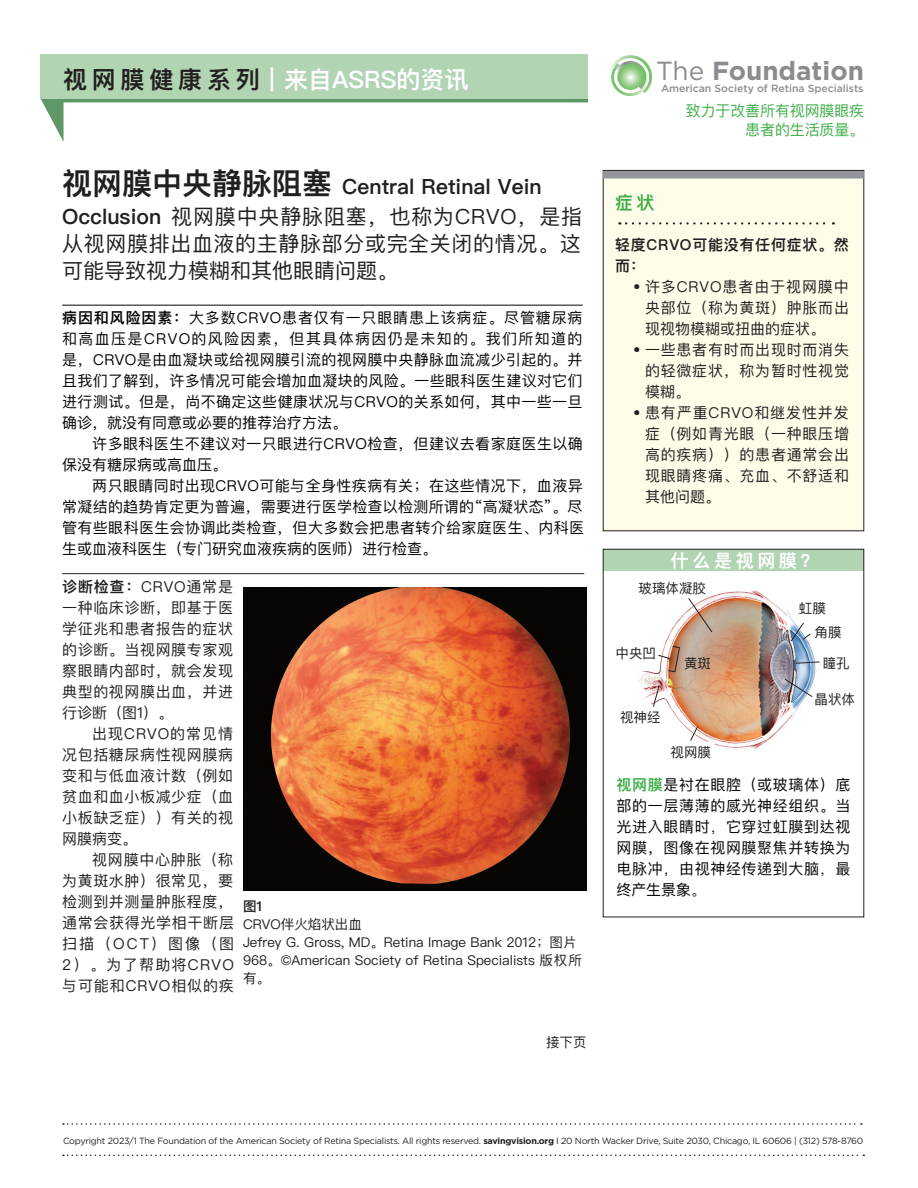
<style>
.page{position:relative;width:918px;height:1188px;background:#fff}
.page>*{position:absolute;margin:0;border:0;box-sizing:border-box;transform-origin:0 0}
.t1{font:700 26.1px "Gotham";color:#8a8c8f}
.t2{font:600 24px "Ping Fang SC";color:#fff}
.t3{font:600 21px/30px "Ping Fang SC";color:#231f20}
.t4{font:21px/27px "Ping Fang SC";letter-spacing:.03em;color:#231f20}
.t5{font:600 18px "Ping Fang SC";letter-spacing:.2em;color:#fff}
.Chinese_Body{font:600 18px "Ping Fang SC";color:#40ae49}
.t6{font:15px/21px "Ping Fang SC";letter-spacing:.025em;color:#040503;text-align:justify}
.Chinese_Body-2{font:15px/21px "Ping Fang SC";letter-spacing:.05em;color:#231f20;text-align:justify}
.t7{font:15px/21px "Ping Fang HK";letter-spacing:.045em;color:#040503;text-align:justify}
.Body_copy{font:15px/21px "Ping Fang SC";letter-spacing:.04em;color:#231f20;text-align:justify}
.t8{font:15px/18.8px "Ping Fang SC";letter-spacing:-.01em;color:#40ae49;text-align:right}
.Chinese_Body-3{font:600 15px/21px "Ping Fang SC";letter-spacing:.05em;color:#231f20}
.Chinese_Body-4{font:15px "Ping Fang SC";color:#231f20}
.Chinese_Body-5{font:13.5px/18px "Ping Fang SC";color:#231f20}
.Chinese_Body-6{font:600 13.5px "Ping Fang SC";color:#231f20}
.t9{font:500 10.5px "Gotham";color:#8a8c8f}
.t10{font:9px "Gotham";letter-spacing:-.03em;color:#231f20}
.s1{color:#231f20}
.s2{font-size:30px}
.s3{font-weight:400}
.s4{font-weight:600}
.s5{font-weight:600;color:#40ae49}
.s6{font-family:"Ping Fang SC"}
.s7{font-family:"Ping Fang SC";font-weight:300}
.s8{font-weight:700}
</style>
<div class="page">
<div style="left:603px;top:171px;width:261px;height:360px;background:#fffde9"></div>
<svg style="left:41px;top:99px;width:23px;height:43px"></svg>
<hr style="left:54px;top:98px;width:534px;height:4px;background:#609768">
<div style="left:40px;top:54px;width:548px;height:45px;background:#b1d4b3"></div>
<hr style="left:62px;top:305px;width:521px;height:1px;background:#040503">
<hr style="left:62px;top:573px;width:522px;height:1px;background:#231f20">
<svg style="left:626px;top:222px;width:208px;height:3px"></svg>
<svg style="left:610px;top:55px;width:42px;height:42px"></svg>
<svg style="left:617px;top:64px;width:26px;height:26px"></svg>
<img style="left:639px;top:590px;width:181px;height:159px">
<div style="left:603px;top:549px;width:261px;height:22px;background:#b1d4b3"></div>
<div style="left:603px;top:171px;width:261px;height:7px;background:#939598"></div>
<svg style="left:63px;top:1123px;width:799px;height:2px"></svg>
<svg style="left:63px;top:1155px;width:801px;height:1px"></svg>
<img style="left:244px;top:587px;width:342px;height:303px">
<div style="left:639px;top:579px;width:67px;height:20px;background:#fff"></div>
<div style="left:616px;top:644px;width:40px;height:20px;background:#fff"></div>
<div style="left:620px;top:708px;width:41px;height:20px;background:#fff"></div>
<div style="left:671px;top:743px;width:40px;height:19px;background:#fff"></div>
<div style="left:799px;top:599px;width:27px;height:19px;background:#fff"></div>
<div style="left:814px;top:623px;width:28px;height:19px;background:#fff"></div>
<div style="left:814px;top:690px;width:41px;height:19px;background:#fff"></div>
<svg style="left:653px;top:685px;width:7px;height:22px"></svg>
<svg style="left:690px;top:726px;width:8px;height:15px"></svg>
<svg style="left:658px;top:646px;width:22px;height:26px"></svg>
<svg style="left:688px;top:598px;width:24px;height:35px"></svg>
<svg style="left:784px;top:679px;width:29px;height:18px"></svg>
<svg style="left:796px;top:662px;width:24px;height:2px"></svg>
<svg style="left:791px;top:622px;width:20px;height:20px"></svg>
<p class="t2" style="left:63px;top:64px;width:407px"><span class="s1">视网膜健康系列</span> | 来自ASRS的资讯</p>
<p class="t3" style="left:62px;top:172px;width:521px"><span class="s2">视网膜中央静脉阻塞</span> Central Retinal Vein<br>Occlusion <span class="s3">视网膜中央静脉阻塞，也称为CRVO，是指</span></p>
<p class="t4" style="left:62px;top:230px;width:520px">从视网膜排出血液的主静脉部分或完全关闭的情况。这可能导致视力模糊和其他眼睛问题。</p>
<p class="t6" style="left:62px;top:307px;width:522px"><span class="s4">病因和风险因素：</span>大多数CRVO患者仅有一只眼睛患上该病症。尽管糖尿病和高血压是CRVO的风险因素，但其具体病因仍是未知的。我们所知道的是，CRVO是由血凝块或给视网膜引流的视网膜中央静脉血流减少引起的。并且我们了解到，许多情况可能会增加血凝块的风险。一些眼科医生建议对它们进行测试。但是，尚不确定这些健康状况与CRVO的关系如何，其中一些一旦确诊，就没有同意或必要的推荐治疗方法。</p>
<p class="t6" style="left:62px;top:433px;width:522px;text-indent:30px">许多眼科医生不建议对一只眼进行CRVO检查，但建议去看家庭医生以确保没有糖尿病或高血压。</p>
<p class="t6" style="left:62px;top:475px;width:523px;text-indent:30px">两只眼睛同时出现CRVO可能与全身性疾病有关；在这些情况下，血液异常凝结的趋势肯定更为普遍，需要进行医学检查以检测所谓的“高凝状态”。尽管有些眼科医生会协调此类检查，但大多数会把患者转介给家庭医生、内科医生或血液科医生（专门研究血液疾病的医师）进行检查。</p>
<p class="Body_copy" style="left:62px;top:576px;width:172px"><span class="s4">诊断检查：</span>CRVO通常是一种临床诊断，即基于医学征兆和患者报告的症状的诊断。当视网膜专家观察眼睛内部时，就会发现典型的视网膜出血，并进行诊断（图1）。</p>
<p class="Chinese_Body-2" style="left:62px;top:723px;width:172px;text-indent:30px">出现CRVO的常见情况包括糖尿病性视网膜病变和与低血液计数（例如贫血和血小板减少症（血小板缺乏症））有关的视网膜病变。</p>
<p class="Chinese_Body-2" style="left:62px;top:849px;width:173px;text-indent:30px">视网膜中心肿胀（称为黄斑水肿）很常见，要检测到并测量肿胀程度，通常会获得光学相干断层扫描（OCT）图像（图2）。为了帮助将CRVO与可能和CRVO相似的疾</p>
<p class="Chinese_Body-6" style="left:243px;top:898px;width:21px">图1</p>
<p class="Chinese_Body-5" style="left:243px;top:915px;width:120px">CRVO伴火焰状出血</p>
<p class="Chinese_Body-5" style="left:243px;top:933px;width:341px">Jefrey G. Gross, MD。Retina Image Bank 2012；图片<br>968。©American Society of Retina Specialists 版权所有。</p>
<p class="Chinese_Body-5" style="left:546px;top:1033px;width:42px">接下页</p>
<p class="t1" style="left:656px;top:55px;width:209px"><span class="s3">The</span> Foundation</p>
<p class="t9" style="left:661px;top:82px;width:204px">American Society of Retina Specialists</p>
<p class="t8" style="left:686px;top:101px;width:180px">致力于改善所有视网膜眼疾患者的生活质量。</p>
<p class="Chinese_Body" style="left:615px;top:192px;width:41px">症状</p>
<p class="Chinese_Body-3" style="left:615px;top:234px;width:235px">轻度CRVO可能没有任何症状。然而：</p>
<p class="Chinese_Body-2" style="left:633px;top:276px;width:217px">• 许多CRVO患者由于视网膜中</p>
<p class="Chinese_Body-2" style="left:645px;top:297px;width:205px">央部位（称为黄斑）肿胀而出</p>
<p class="Chinese_Body-4" style="left:645px;top:319px;width:181px">现视物模糊或扭曲的症状。</p>
<p class="Chinese_Body-2" style="left:633px;top:339px;width:217px">• 一些患者有时而出现时而消失</p>
<p class="Chinese_Body-2" style="left:645px;top:360px;width:205px">的轻微症状，称为暂时性视觉</p>
<p class="Chinese_Body-2" style="left:645px;top:381px;width:46px">模糊。</p>
<p class="Chinese_Body-2" style="left:633px;top:402px;width:217px">• 患有严重CRVO和继发性并发</p>
<p class="Chinese_Body-2" style="left:645px;top:423px;width:205px">症（例如青光眼（一种眼压增</p>
<p class="Chinese_Body-2" style="left:645px;top:444px;width:205px">高的疾病））的患者通常会出</p>
<p class="Chinese_Body-2" style="left:645px;top:465px;width:205px">现眼睛疼痛、充血、不舒适和</p>
<p class="Chinese_Body-2" style="left:645px;top:486px;width:76px">其他问题。</p>
<p class="t5" style="left:671px;top:549px;width:141px">什么是视网膜?</p>
<p class="Chinese_Body-5" style="left:639px;top:579px;width:69px">玻璃体凝胶</p>
<p class="Chinese_Body-5" style="left:616px;top:644px;width:42px">中央凹</p>
<p class="Chinese_Body-5" style="left:684px;top:654px;width:28px">黄斑</p>
<p class="Chinese_Body-5" style="left:620px;top:708px;width:42px">视神经</p>
<p class="Chinese_Body-5" style="left:671px;top:743px;width:42px">视网膜</p>
<p class="Chinese_Body-5" style="left:799px;top:599px;width:28px">虹膜</p>
<p class="Chinese_Body-5" style="left:814px;top:623px;width:28px">角膜</p>
<p class="Chinese_Body-5" style="left:823px;top:654px;width:28px">瞳孔</p>
<p class="Chinese_Body-5" style="left:814px;top:690px;width:42px">晶状体</p>
<p class="t7" style="left:616px;top:774px;width:236px"><span class="s5">视网膜</span>是衬在眼腔（或玻璃体）底部的一层薄薄的感光神经组织<span class="s6">。</span>当光进入眼睛时<span class="s7">，</span>它穿过虹膜到达视网膜<span class="s6">，</span>图像在视网膜聚焦并转换为电脉冲<span class="s7">，</span>由视神经传递到大脑<span class="s7">，</span>最终产生景象<span class="s7">。</span></p>
<p class="t10" style="left:63px;top:1135px;width:802px">Copyright 2023/1 The Foundation of the American Society of Retina Specialists. All rights reserved. <span class="s8">savingvision.org</span> I 20 North Wacker Drive, Suite 2030, Chicago, IL 60606 | (312) 578-8760</p>
</div>
